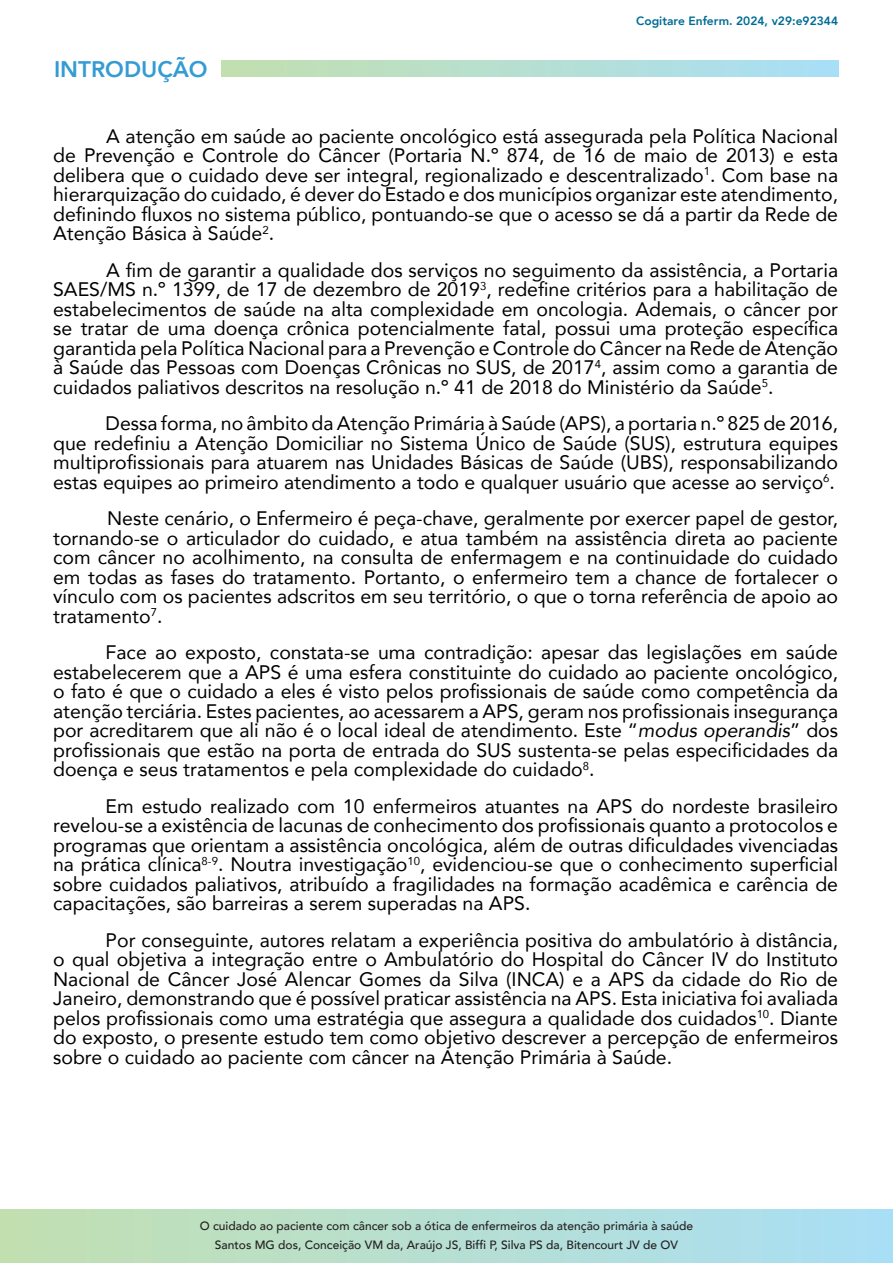
<style>
.page{position:relative;width:893px;height:1263px;background:#fff}
.page>*{position:absolute;margin:0;border:0;box-sizing:border-box;transform-origin:0 0}
.t1{font:800 22.5px "Avenir";color:#349bd3}
.t2{font:19.5px/19.5px "Avenir";color:#000001;text-align:justify}
.t3{font:500 12px/18.6px "Avenir";color:#231f20;text-align:center}
.t4{font:800 12px "Avenir";color:#006c95}
.s1{font-style:italic}
</style>
<div class="page">
<svg style="left:0;top:1209px;width:893px;height:54px;background:#b6dfd2"></svg>
<div style="left:221px;top:60px;width:618px;height:17px;background:linear-gradient(to right,#c3dfaf,#a9dff7)"></div>
<p class="t1" style="left:54px;top:48px;width:155px">INTRODUÇÃO</p>
<p class="t4" style="left:636px;top:10px;width:203px">Cogitare Enferm. 2024, v29:e92344</p>
<p class="t2" style="left:53px;top:126px;width:786px;text-indent:53px">A atenção em saúde ao paciente oncológico está assegurada pela Política Nacional de Prevenção e Controle do Câncer (Portaria N.º 874, de 16 de maio de 2013) e esta delibera que o cuidado deve ser integral, regionalizado e descentralizado<sup>1</sup>. Com base na hierarquização do cuidado, é dever do Estado e dos municípios organizar este atendimento, definindo fluxos no sistema público, pontuando-se que o acesso se dá a partir da Rede de Atenção Básica à Saúde<sup>2</sup>.</p>
<p class="t2" style="left:53px;top:260px;width:786px;text-indent:53px">A fim de garantir a qualidade dos serviços no seguimento da assistência, a Portaria SAES/MS n.º 1399, de 17 de dezembro de 2019<sup>3</sup>, redefine critérios para a habilitação de estabelecimentos de saúde na alta complexidade em oncologia. Ademais, o câncer por se tratar de uma doença crônica potencialmente fatal, possui uma proteção específica garantida pela Política Nacional para a Prevenção e Controle do Câncer na Rede de Atenção à Saúde das Pessoas com Doenças Crônicas no SUS, de 2017<sup>4</sup>, assim como a garantia de cuidados paliativos descritos na resolução n.º 41 de 2018 do Ministério da Saúde<sup>5</sup>.</p>
<p class="t2" style="left:53px;top:413px;width:786px;text-indent:52px">Dessa forma, no âmbito da Atenção Primária à Saúde (APS), a portaria n.º 825 de 2016, que redefiniu a Atenção Domiciliar no Sistema Único de Saúde (SUS), estrutura equipes multiprofissionais para atuarem nas Unidades Básicas de Saúde (UBS), responsabilizando estas equipes ao primeiro atendimento a todo e qualquer usuário que acesse ao serviço<sup>6</sup>.</p>
<p class="t2" style="left:53px;top:508px;width:786px;text-indent:54px">Neste cenário, o Enfermeiro é peça-chave, geralmente por exercer papel de gestor, tornando-se o articulador do cuidado, e atua também na assistência direta ao paciente com câncer no acolhimento, na consulta de enfermagem e na continuidade do cuidado em todas as fases do tratamento. Portanto, o enfermeiro tem a chance de fortalecer o vínculo com os pacientes adscritos em seu território, o que o torna referência de apoio ao tratamento<sup>7</sup>.</p>
<p class="t2" style="left:53px;top:642px;width:786px;text-indent:52px">Face ao exposto, constata-se uma contradição: apesar das legislações em saúde estabelecerem que a APS é uma esfera constituinte do cuidado ao paciente oncológico, o fato é que o cuidado a eles é visto pelos profissionais de saúde como competência da atenção terciária. Estes pacientes, ao acessarem a APS, geram nos profissionais insegurança por acreditarem que ali não é o local ideal de atendimento. Este “<span class="s1">modus operandis</span>” dos profissionais que estão na porta de entrada do SUS sustenta-se pelas especificidades da doença e seus tratamentos e pela complexidade do cuidado<sup>8</sup>.</p>
<p class="t2" style="left:53px;top:796px;width:786px;text-indent:52px">Em estudo realizado com 10 enfermeiros atuantes na APS do nordeste brasileiro revelou-se a existência de lacunas de conhecimento dos profissionais quanto a protocolos e programas que orientam a assistência oncológica, além de outras dificuldades vivenciadas na prática clínica<sup>8-9</sup>. Noutra investigação<sup>10</sup>, evidenciou-se que o conhecimento superficial sobre cuidados paliativos, atribuído a fragilidades na formação acadêmica e carência de capacitações, são barreiras a serem superadas na APS.</p>
<p class="t2" style="left:53px;top:930px;width:786px;text-indent:52px">Por conseguinte, autores relatam a experiência positiva do ambulatório à distância, o qual objetiva a integração entre o Ambulatório do Hospital do Câncer IV do Instituto Nacional de Câncer José Alencar Gomes da Silva (INCA) e a APS da cidade do Rio de Janeiro, demonstrando que é possível praticar assistência na APS. Esta iniciativa foi avaliada pelos profissionais como uma estratégia que assegura a qualidade dos cuidados<sup>10</sup>. Diante do exposto, o presente estudo tem como objetivo descrever a percepção de enfermeiros sobre o cuidado ao paciente com câncer na Atenção Primária à Saúde.</p>
<p class="t3" style="left:200px;top:1216px;width:495px">O cuidado ao paciente com câncer sob a ótica de enfermeiros da atenção primária à saúde<br>Santos MG dos, Conceição VM da, Araújo JS, Biffi P, Silva PS da, Bitencourt JV de OV</p>
</div>
